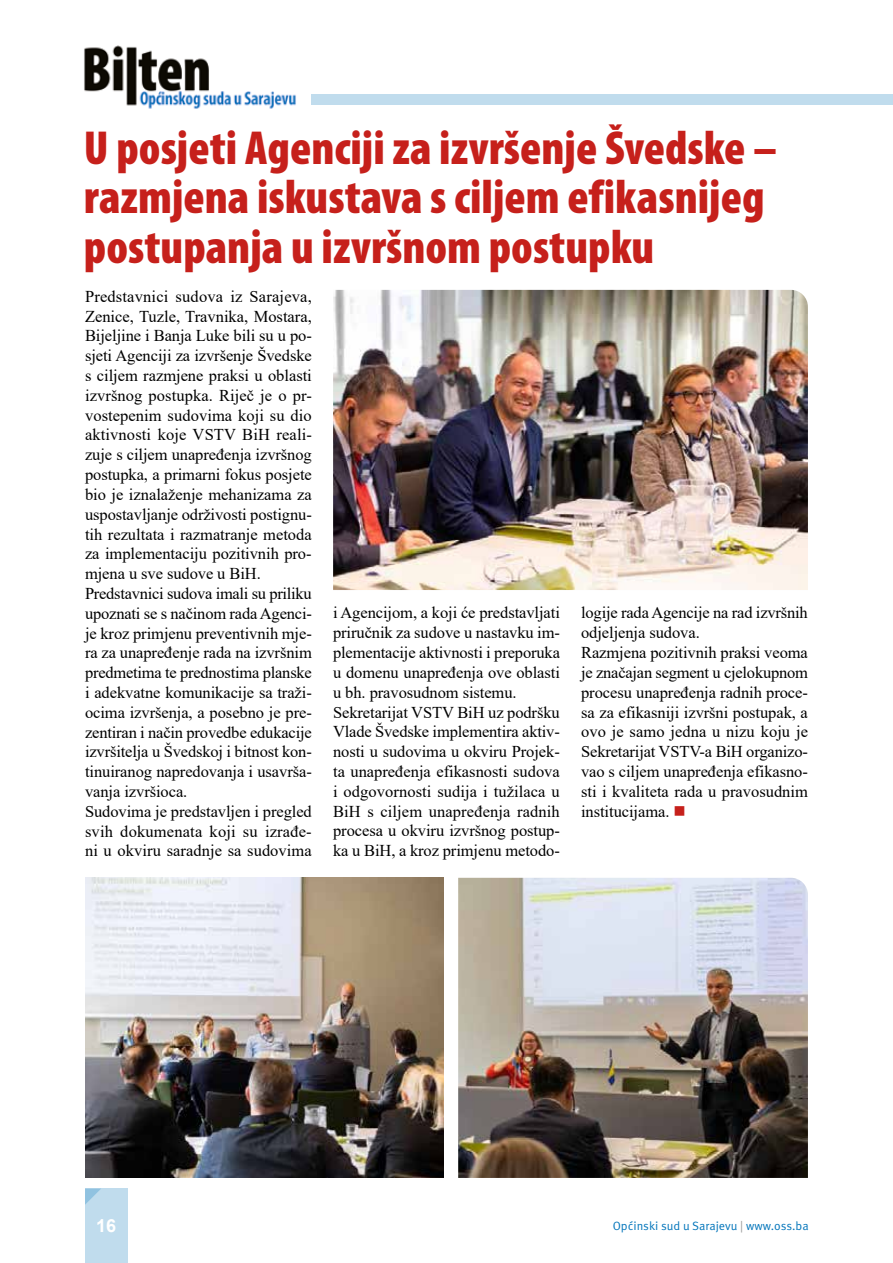
<style>
.page{position:relative;width:893px;height:1263px;background:#fff}
.page>*{position:absolute;margin:0;border:0;box-sizing:border-box;transform-origin:0 0}
.t1{font:900 condensed 48px/49.5px "Myriad Pro";color:#c6201b}
.t2{font:700 18px "Arial";color:#fff}
.t3{font:16.5px/19.8px "Times New Roman";letter-spacing:-.005em;color:#000}
.t4{font:12px "Meta Pro";color:#0074ba}
.s1{color:#c6201b}
.s2{color:#969898}
</style>
<div class="page">
<img style="left:84px;top:45px;width:212px;height:64px">
<div style="left:311px;top:94px;width:582px;height:11px;background:#c0dced"></div>
<div style="left:85px;top:1188px;width:43px;height:75px;background:#c0dced"></div>
<svg style="left:85px;top:1188px;width:16px;height:17px"></svg>
<img style="left:333px;top:290px;width:475px;height:300px">
<img style="left:85px;top:878px;width:358px;height:300px">
<img style="left:458px;top:878px;width:350px;height:300px">
<h1 class="t1" style="left:84px;top:123px;width:695px">U posjeti Agenciji za izvršenje Švedske – razmjena iskustava s ciljem efikasnijeg postupanja u izvršnom postupku</h1>
<p class="t3" style="left:85px;top:286px;width:228px">Predstavnici sudova iz Sarajeva, Zenice, Tuzle, Travnika, Mostara, Bijeljine i Banja Luke bili su u po&shy;sjeti Agenciji za izvršenje Švedske s ciljem razmjene praksi u oblasti izvršnog postupka. Riječ je o pr&shy;vostepenim sudovima koji su dio aktivnosti koje VSTV BiH reali&shy;zuje s ciljem unapređenja izvršnog postupka, a primarni fokus posjete bio je iznalaženje mehanizama za uspostavljanje održivosti postignu&shy;tih rezultata i razmatranje metoda za implementaciju pozitivnih pro&shy;mjena u sve sudove u BiH.<br>Predstavnici sudova imali su priliku upoznati se s načinom rada Agenci&shy;je kroz primjenu preventivnih mje&shy;ra za unapređenje rada na izvršnim predmetima te prednostima planske i adekvatne komunikacije sa traži&shy;ocima izvršenja, a posebno je pre&shy;zentiran i način provedbe edukacije izvršitelja u Švedskoj i bitnost kon&shy;tinuiranog napredovanja i usavrša&shy;vanja izvršioca.<br>Sudovima je predstavljen i pregled svih dokumenata koji su izrađe&shy;ni u okviru saradnje sa sudovima</p>
<p class="t3" style="left:333px;top:602px;width:228px">i Agencijom, a koji će predstavljati priručnik za sudove u nastavku im&shy;plementacije aktivnosti i preporuka u domenu unapređenja ove oblasti u bh. pravosudnom sistemu.<br>Sekretarijat VSTV BiH uz podršku Vlade Švedske implementira aktiv&shy;nosti u sudovima u okviru Projek&shy;ta unapređenja efikasnosti sudova i odgovornosti sudija i tužilaca u BiH s ciljem unapređenja radnih procesa u okviru izvršnog postup&shy;ka u BiH, a kroz primjenu metodo-</p>
<p class="t3" style="left:581px;top:602px;width:228px">logije rada Agencije na rad izvršnih odjeljenja sudova.<br>Razmjena pozitivnih praksi veoma je značajan segment u cjelokupnom procesu unapređenja radnih proce&shy;sa za efikasniji izvršni postupak, a ovo je samo jedna u nizu koju je<br>Sekretarijat VSTV-a BiH organizo&shy;vao s ciljem unapređenja efikasno&shy;sti i kvaliteta rada u pravosudnim institucijama. <span class="s1">■</span></p>
<p class="t2" style="left:96px;top:1213px;width:22px">16</p>
<p class="t4" style="left:613px;top:1218px;width:197px">Općinski sud u Sarajevu <span class="s2">|</span> www.oss.ba</p>
</div>
